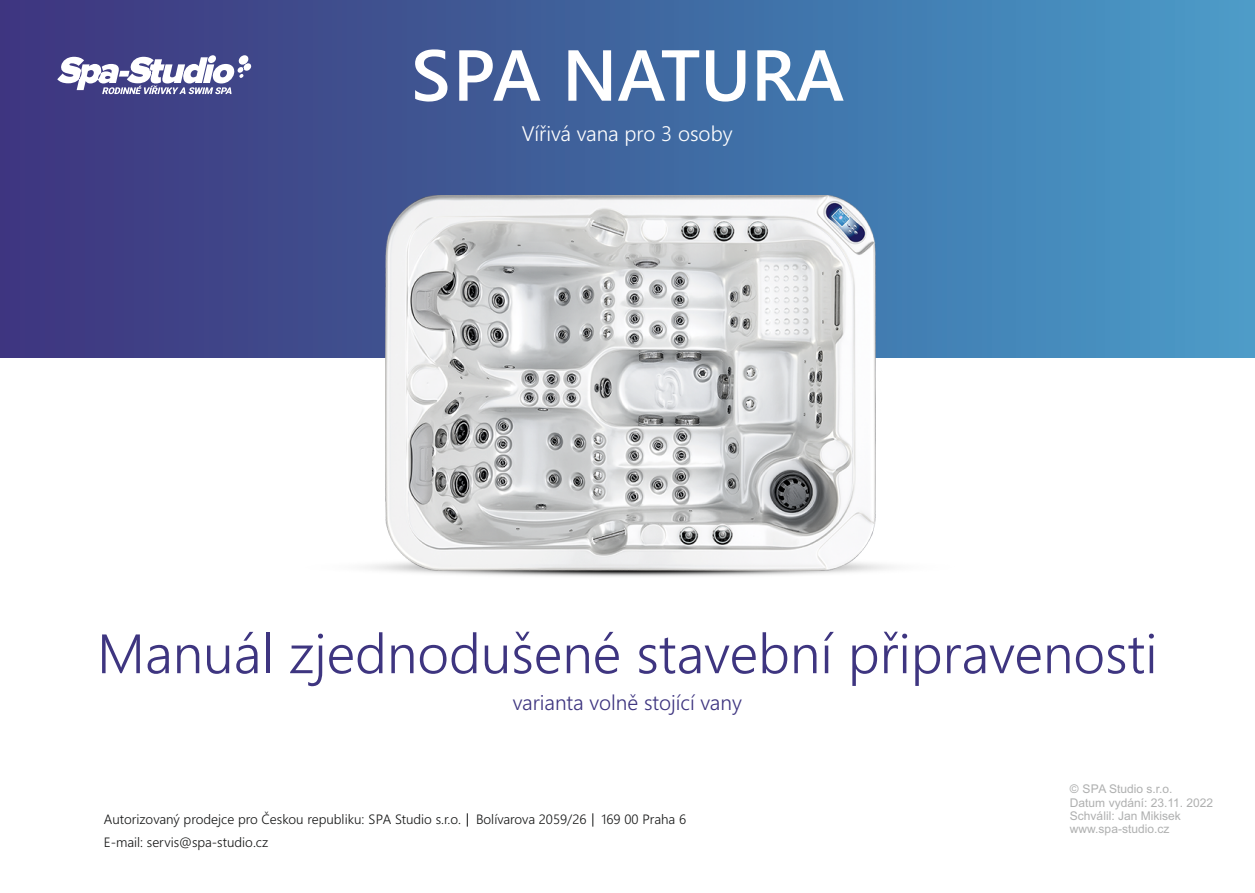
<style>
.page{position:relative;width:1255px;height:893px;background:#fff}
.page>*{position:absolute;margin:0;border:0;box-sizing:border-box;transform-origin:0 0}
.t1{font:600 72px "Segoe UI";color:#fff}
.t2{font:300 55.35px "Segoe UI";color:#3e3580}
.t3{font:300 21px "Segoe UI";color:#3e3580}
.t4{font:300 21px "Segoe UI";color:#fff}
.t5{font:300 13.5px/22.5px "Segoe UI";color:#151616}
.t6{font:12px/13.4px "Arial";color:#afb0b0}
</style>
<div class="page">
<div style="left:0;top:0;width:1254px;height:357px;background:linear-gradient(to right,#3c327a,#479bc7)"></div>
<svg style="left:592px;top:813px;width:1px;height:14px"></svg>
<svg style="left:467px;top:813px;width:1px;height:14px"></svg>
<svg style="left:57px;top:55px;width:194px;height:39px"></svg>
<img style="left:365px;top:402px;width:528px;height:175px">
<img style="left:385px;top:195px;width:490px;height:375px">
<h1 class="t1" style="left:411px;top:48px;width:434px">SPA NATURA</h1>
<h3 class="t4" style="left:521px;top:126px;width:212px">Vířivá vana pro 3 osoby</h3>
<h2 class="t2" style="left:97px;top:633px;width:1061px">Manuál zjednodušené stavební připravenosti</h2>
<h3 class="t3" style="left:512px;top:694px;width:230px">varianta volně stojící vany</h3>
<p class="t5" style="left:104px;top:810px;width:584px">Autorizovaný prodejce pro Českou republiku: SPA Studio s.r.o. Bolívarova 2059/26 169 00 Praha 6<br>E-mail: servis@spa-studio.cz</p>
<p class="t6" style="left:1069px;top:783px;width:145px">© SPA Studio s.r.o.<br>Datum vydání: 23.11. 2022<br>Schválil: Jan Mikisek www.spa-studio.cz</p>
</div>
